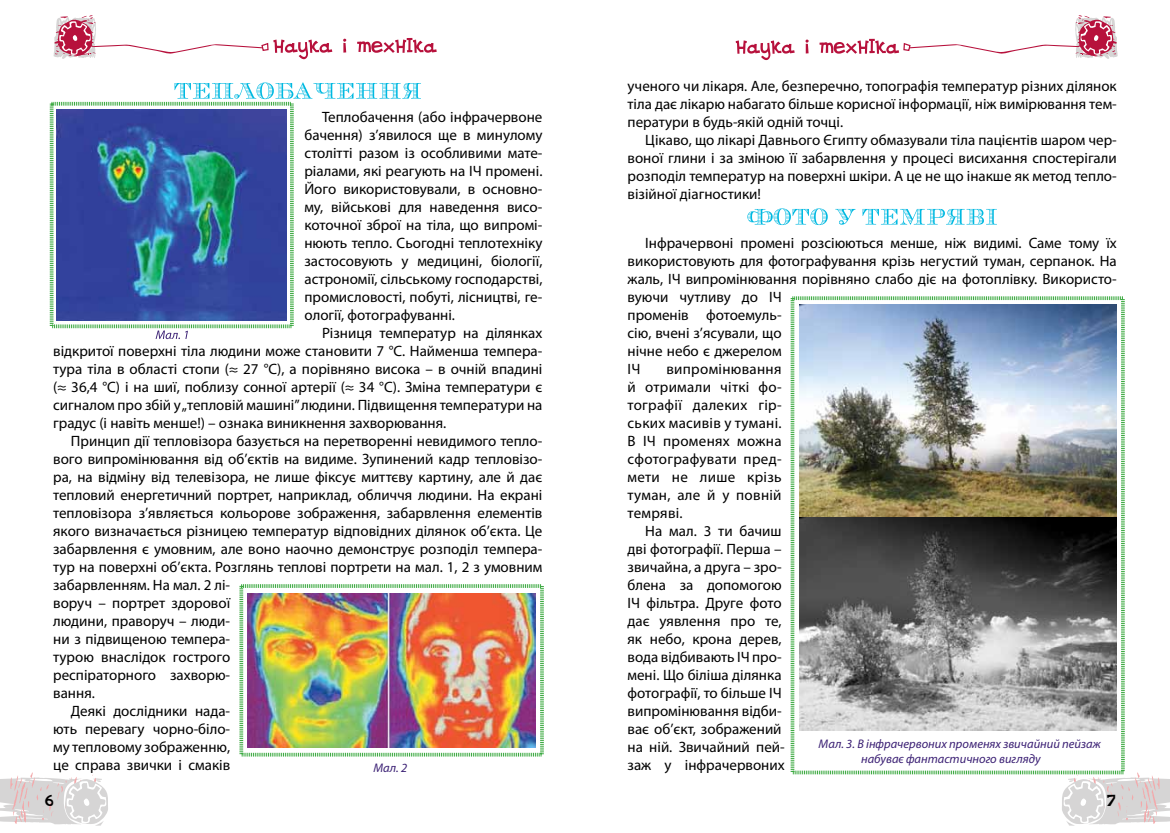
<style>
.page{position:relative;width:1170px;height:833px;background:#fff}
.page>*{position:absolute;margin:0;border:0;box-sizing:border-box;transform-origin:0 0}
.t1{font:17.5px "DS Goose";color:#000}
.t2{font:15px/18px "Myriad Pro";color:#000;text-align:justify}
.t3{font:italic 12.5px/15px "Myriad Pro";color:#3b2074}
</style>
<div class="page">
<svg style="left:174px;top:82px;width:247px;height:17px"></svg>
<svg style="left:747px;top:208px;width:249px;height:17px"></svg>
<svg style="left:735px;top:15px;width:382px;height:45px"></svg>
<svg style="left:53px;top:15px;width:383px;height:45px"></svg>
<svg style="left:1062px;top:772px;width:107px;height:53px"></svg>
<svg style="left:0;top:772px;width:108px;height:53px"></svg>
<svg style="left:156px;top:330px;width:32px;height:9px"></svg>
<img style="left:49px;top:101px;width:245px;height:228px">
<img style="left:239px;top:584px;width:305px;height:173px">
<img style="left:790px;top:296px;width:335px;height:479px">
<p class="t2" style="left:627px;top:77px;width:491px">ученого чи лікаря. Але, безперечно, топографія температур різних ділянок тіла дає лікарю набагато більше корисної інформації, ніж вимірювання тем&shy;ператури в будь-якій одній точці.</p>
<p class="t2" style="left:627px;top:131px;width:491px;text-indent:18px">Цікаво, що лікарі Давнього Єгипту обмазували тіла пацієнтів шаром чер&shy;воної глини і за зміною її забарвлення у процесі висихання спостерігали розподіл температур на поверхні шкіри. А це не що інакше як метод тепло&shy;візійної діагностики!</p>
<p class="t2" style="left:627px;top:233px;width:490px;text-align:left;text-indent:18px">Інфрачервоні промені розсіюються менше, ніж видимі. Саме тому їх використовують для фотографування крізь негустий туман, серпанок. На жаль, ІЧ випромінювання порівняно слабо діє на фотоплівку. Використо&shy;вуючи чутливу до ІЧ<br>променів фотоемуль-<br>сію, вчені з’ясували, що<br>нічне небо є джерелом<br>ІЧ</p>
<p class="t2" style="left:304px;top:107px;width:239px;text-indent:18px">Теплобачення (або інфрачервоне бачення) з’явилося ще в минулому столітті разом із особливими мате&shy;ріалами, які реагують на ІЧ промені.<br>Його використовували, в основно&shy;му, військові для наведення висо&shy;коточної зброї на тіла, що випромі&shy;нюють тепло. Сьогодні теплотехніку застосовують у медицині, біології, астрономії, сільському господарстві, промисловості, побуті, лісництві, ге&shy;ології, фотографуванні.</p>
<p class="t2" style="left:53px;top:323px;width:490px;text-indent:269px">Різниця температур на ділянках відкритої поверхні тіла людини може становити 7 °С. Найменша темпера&shy;тура тіла в області стопи (≈ 27 °С), а порівняно висока – в очній впадині (≈ 36,4 °С) і на шиї, поблизу сонної артерії (≈ 34 °С). Зміна температури є сигналом про збій у „тепловій машині” людини. Підвищення температури на градус (і навіть менше!) – ознака виникнення захворювання.</p>
<p class="t2" style="left:71px;top:431px;width:473px">Принцип дії тепловізора базується на перетворенні невидимого тепло-</p>
<p class="t2" style="left:53px;top:449px;width:490px">вого випромінювання від об’єктів на видиме. Зупинений кадр тепловізо-</p>
<p class="t2" style="left:53px;top:467px;width:490px">ра, на відміну від телевізора, не лише фіксує миттєву картину, але й дає</p>
<p class="t2" style="left:53px;top:485px;width:490px">тепловий енергетичний портрет, наприклад, обличчя людини. На екрані</p>
<p class="t2" style="left:53px;top:503px;width:490px">тепловізора з’являється кольорове зображення, забарвлення елементів</p>
<p class="t2" style="left:53px;top:521px;width:490px">якого визначається різницею температур відповідних ділянок об’єкта. Це</p>
<p class="t2" style="left:53px;top:539px;width:490px">забарвлення є умовним, але воно наочно демонструє розподіл темпера-</p>
<p class="t2" style="left:53px;top:557px;width:490px">тур на поверхні об’єкта. Розглянь теплові портрети на мал. 1, 2 з умовним</p>
<p class="t2" style="left:53px;top:575px;width:178px">забарвленням. На мал. 2 лі-</p>
<p class="t2" style="left:53px;top:593px;width:178px">воруч – портрет здорової</p>
<p class="t2" style="left:53px;top:611px;width:178px">людини, праворуч – люди-</p>
<p class="t2" style="left:53px;top:629px;width:178px">ни з підвищеною темпера-</p>
<p class="t2" style="left:53px;top:647px;width:178px">турою внаслідок гострого</p>
<p class="t2" style="left:53px;top:665px;width:178px">респіраторного захворю-</p>
<p class="t2" style="left:53px;top:683px;width:43px">вання.</p>
<p class="t2" style="left:71px;top:701px;width:161px">Деякі дослідники нада-</p>
<p class="t2" style="left:53px;top:719px;width:178px">ють перевагу чорно-біло-</p>
<p class="t2" style="left:53px;top:737px;width:178px">му тепловому зображенню,</p>
<p class="t2" style="left:53px;top:755px;width:178px">це справа звички і смаків</p>
<p class="t2" style="left:627px;top:359px;width:156px;text-indent:39px">випромінювання й отримали чіткі фо&shy;тографії далеких гір&shy;ських масивів у тумані.<br>В ІЧ променях можна сфотографувати пред&shy;мети не лише крізь туман, але й у повній темряві.</p>
<p class="t2" style="left:627px;top:521px;width:159px;text-align:left;text-indent:18px">На мал. 3 ти бачиш дві фотографії. Перша – звичайна, а друга – зро&shy;блена за допомогою<br>ІЧ фільтра. Друге фото дає уявлення про те, як небо, крона дерев, вода відбивають ІЧ про&shy;мені. Що біліша ділянка фотографії, то більше ІЧ випромінювання відби&shy;ває об’єкт, зображений на ній. Звичайний пей-</p>
<p class="t3" style="left:861px;top:736px;width:241px;text-indent:-42px">Мал. 3. В інфрачервоних променях звичайний пейзаж набуває фантастичного вигляду</p>
<p class="t3" style="left:373px;top:760px;width:35px">Мал. 2</p>
<p class="t2" style="left:627px;top:755px;width:159px">заж у інфрачервоних</p>
<p class="t1" style="left:45px;top:789px;width:10px">6</p>
<p class="t1" style="left:1107px;top:789px;width:10px">7</p>
</div>
